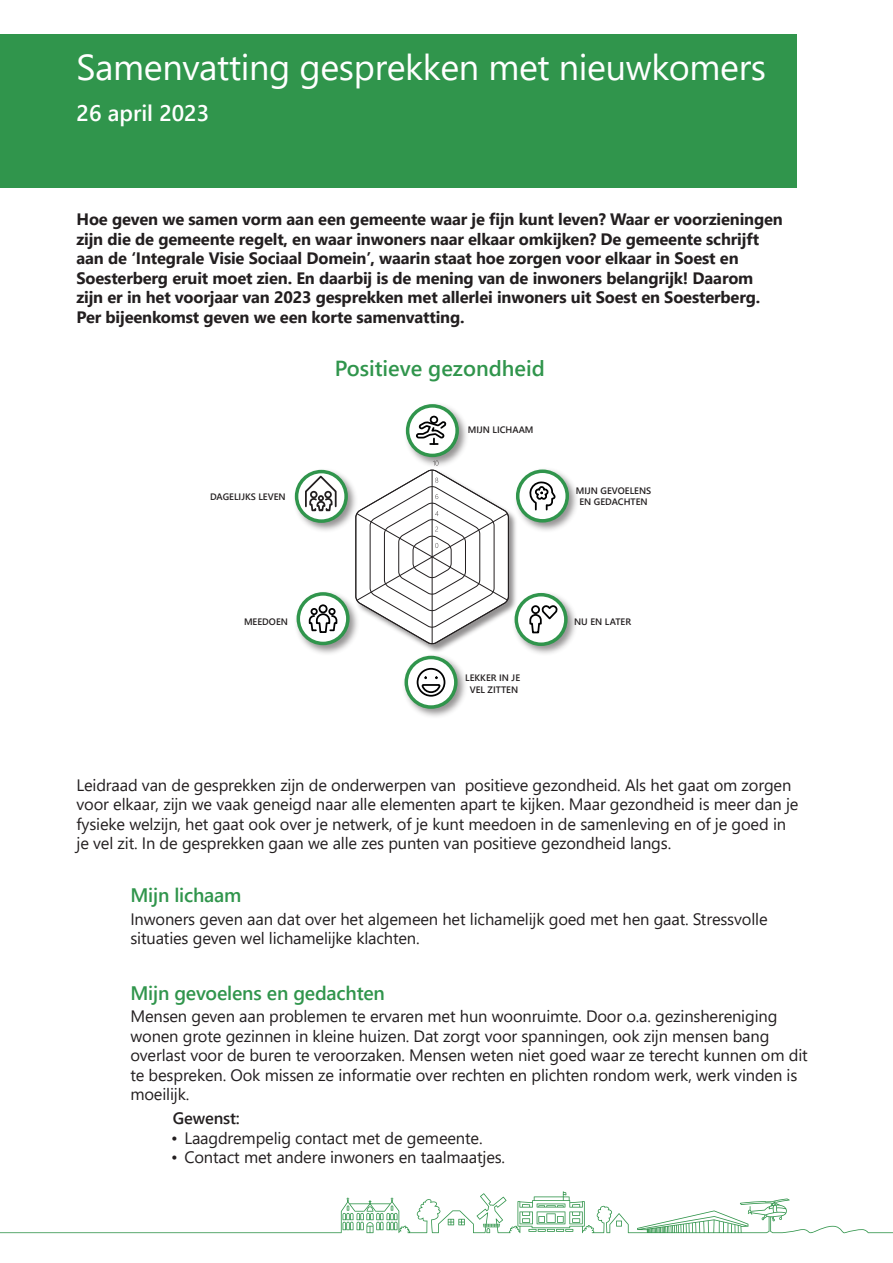
<style>
.page{position:relative;width:893px;height:1263px;background:#fff}
.page>*{position:absolute;margin:0;border:0;box-sizing:border-box;transform-origin:0 0}
.t1{font:36px "Segoe UI";letter-spacing:-.01em;color:#fff}
.t2{font:600 22.5px "Segoe UI";color:#fff}
.t3{font:600 21.75px "Segoe UI";color:#30954c}
.t4{font:600 19.5px "Segoe UI";letter-spacing:-.01em;color:#30954c}
.t5{font:16.5px/19.5px "Segoe UI";letter-spacing:-.01em;color:#231f20}
.t6{font:700 16.5px/19.5px "Segoe UI";letter-spacing:-.01em;color:#231f20}
.t7{font:600 16.5px "Segoe UI";letter-spacing:-.01em;color:#231f20}
.t8{font:600 9.3px/11.2px "Segoe UI";color:#231f20;text-align:center}
</style>
<div class="page">
<div style="left:0;top:34px;width:797px;height:154px;background:#30954c"></div>
<svg style="left:0;top:1191px;width:893px;height:42px"></svg>
<img style="left:520px;top:592px;width:56px;height:62px">
<svg style="left:516px;top:595px;width:50px;height:49px"></svg>
<div style="left:515px;top:593px;width:53px;height:53px;border:3px solid #30954c;border-radius:50%"></div>
<svg style="left:528px;top:604px;width:31px;height:30px"></svg>
<img style="left:405px;top:404px;width:62px;height:57px">
<svg style="left:408px;top:406px;width:49px;height:49px"></svg>
<div style="left:406px;top:404px;width:53px;height:53px;border:3px solid #30954c;border-radius:50%"></div>
<div style="left:430px;top:416px;width:8px;height:8px;border:2px solid #000001;border-radius:50%"></div>
<svg style="left:415px;top:419px;width:33px;height:26px"></svg>
<img style="left:296px;top:592px;width:57px;height:62px">
<svg style="left:298px;top:594px;width:50px;height:49px"></svg>
<div style="left:297px;top:592px;width:53px;height:53px;border:3px solid #30954c;border-radius:50%"></div>
<div style="left:311px;top:608px;width:7px;height:7px;border:2px solid #000001;border-radius:50%"></div>
<div style="left:328px;top:608px;width:8px;height:7px;border:2px solid #000001;border-radius:50%"></div>
<div style="left:319px;top:604px;width:9px;height:9px;border:2px solid #000001;border-radius:50%"></div>
<svg style="left:308px;top:612px;width:30px;height:22px"></svg>
<img style="left:520px;top:469px;width:57px;height:62px">
<svg style="left:518px;top:471px;width:49px;height:50px"></svg>
<div style="left:516px;top:469px;width:53px;height:53px;border:3px solid #30954c;border-radius:50%"></div>
<svg style="left:527px;top:481px;width:30px;height:30px"></svg>
<img style="left:294px;top:469px;width:59px;height:62px">
<svg style="left:297px;top:472px;width:49px;height:49px"></svg>
<div style="left:295px;top:470px;width:53px;height:53px;border:3px solid #30954c;border-radius:50%"></div>
<svg style="left:304px;top:474px;width:33px;height:38px"></svg>
<img style="left:404px;top:655px;width:62px;height:62px">
<svg style="left:406px;top:657px;width:50px;height:50px"></svg>
<div style="left:404px;top:656px;width:54px;height:53px;border:3px solid #30954c;border-radius:50%"></div>
<div style="left:417px;top:668px;width:28px;height:29px;border:2px solid #000001;border-radius:50%"></div>
<svg style="left:420px;top:676px;width:22px;height:18px"></svg>
<img style="left:353px;top:482px;width:167px;height:170px">
<svg style="left:355px;top:461px;width:154px;height:184px"></svg>
<p class="t1" style="left:77px;top:33px;width:691px">Samenvatting gesprekken met nieuwkomers</p>
<p class="t2" style="left:77px;top:91px;width:134px">26 april 2023</p>
<p class="t6" style="left:77px;top:208px;width:708px">Hoe geven we samen vorm aan een gemeente waar je fijn kunt leven? Waar er voorzieningen zijn die de gemeente regelt, en waar inwoners naar elkaar omkijken? De gemeente schrijft aan de ‘Integrale Visie Sociaal Domein’, waarin staat hoe zorgen voor elkaar in Soest en Soesterberg eruit moet zien. En daarbij is de mening van de inwoners belangrijk! Daarom zijn er in het voorjaar van 2023 gesprekken met allerlei inwoners uit Soest en Soesterberg.<br>Per bijeenkomst geven we een korte samenvatting.</p>
<p class="t3" style="left:335px;top:347px;width:212px">Positieve gezondheid</p>
<p class="t8" style="left:210px;top:490px;width:77px">DAGELIJKS LEVEN</p>
<p class="t8" style="left:244px;top:615px;width:45px">MEEDOEN</p>
<p class="t8" style="left:468px;top:423px;width:67px">MIJN LICHAAM</p>
<p class="t8" style="left:576px;top:484px;width:77px">MIJN GEVOELENS<br>EN GEDACHTEN</p>
<p class="t8" style="left:465px;top:672px;width:56px">LEKKER IN JE<br>VEL ZITTEN</p>
<p class="t8" style="left:574px;top:615px;width:58px">NU EN LATER</p>
<p class="t5" style="left:77px;top:774px;width:723px">Leidraad van de gesprekken zijn de onderwerpen van positieve gezondheid. Als het gaat om zorgen voor elkaar, zijn we vaak geneigd naar alle elementen apart te kijken. Maar gezondheid is meer dan je fysieke welzijn, het gaat ook over je netwerk, of je kunt meedoen in de samenleving en of je goed in je vel zit. In de gesprekken gaan we alle zes punten van positieve gezondheid langs.</p>
<p class="t4" style="left:130px;top:877px;width:113px">Mijn lichaam</p>
<p class="t5" style="left:130px;top:907px;width:639px">Inwoners geven aan dat over het algemeen het lichamelijk goed met hen gaat. Stressvolle situaties geven wel lichamelijke klachten.</p>
<p class="t4" style="left:130px;top:974px;width:256px">Mijn gevoelens en gedachten</p>
<p class="t5" style="left:130px;top:1005px;width:679px">Mensen geven aan problemen te ervaren met hun woonruimte. Door o.a. gezinshereniging wonen grote gezinnen in kleine huizen. Dat zorgt voor spanningen, ook zijn mensen bang overlast voor de buren te veroorzaken. Mensen weten niet goed waar ze terecht kunnen om dit te bespreken. Ook missen ze informatie over rechten en plichten rondom werk, werk vinden is moeilijk.</p>
<p class="t7" style="left:173px;top:1103px;width:68px">Gewenst:</p>
<p class="t5" style="left:171px;top:1126px;width:313px">• Laagdrempelig contact met de gemeente.</p>
<p class="t5" style="left:171px;top:1146px;width:336px">• Contact met andere inwoners en taalmaatjes.</p>
</div>
